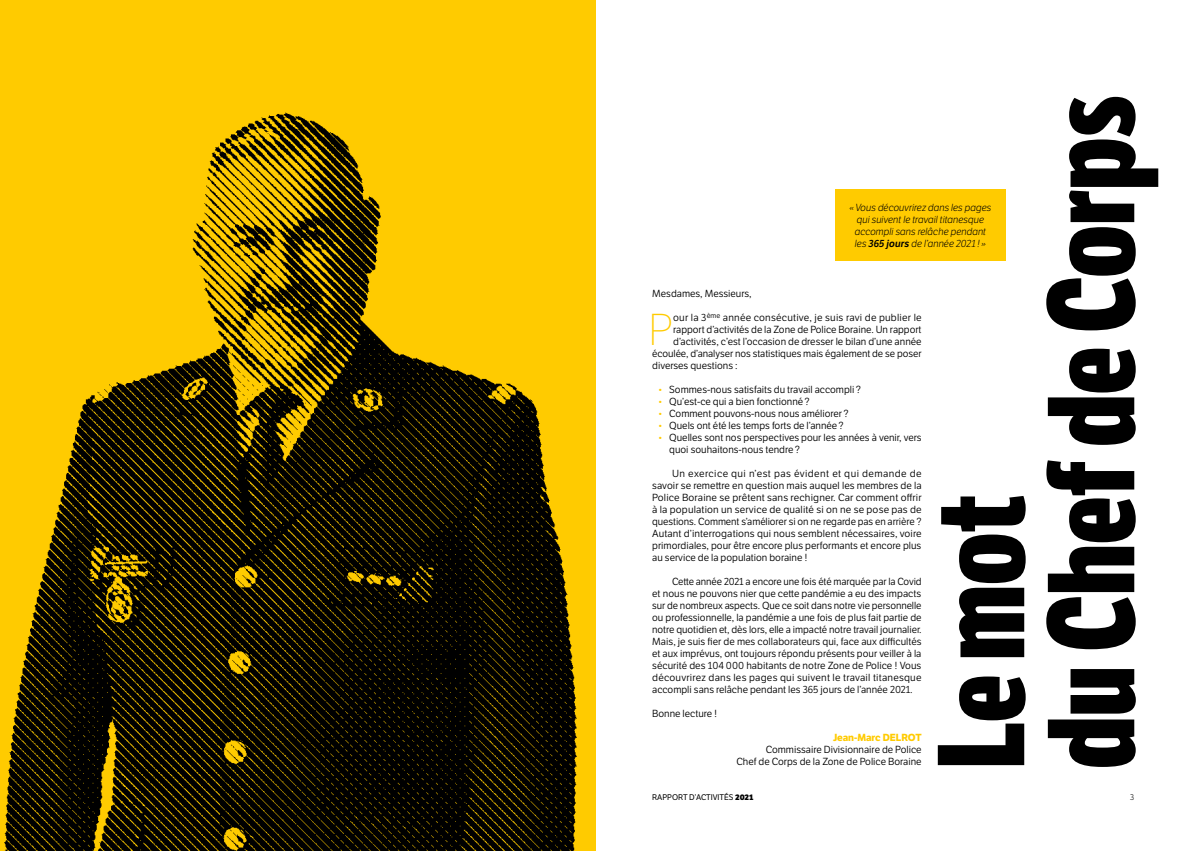
<style>
.page{position:relative;width:1191px;height:851px;background:#fff}
.page>*{position:absolute;margin:0;border:0;box-sizing:border-box;transform-origin:0 0}
.t1{font:800 120px/110px "LFT Etica Compressed";color:#000}
.t2{font:100 43.3px "LFT Etica Display";color:#ffcb00}
.t3{font:10px/12px "LFT Etica";color:#000;text-align:justify}
.t4{font:italic 300 10px/12px "LFT Etica";color:#000;text-align:center}
.t5{font:10px "LFT Etica";letter-spacing:.02em;color:#000}
.t6{font:8px "LFT Etica";color:#000}
.t7{font:300 8px "LFT Etica";color:#000}
.s1{font-family:"LFT Etica SB";font-weight:400}
.s2{color:#ffcb00}
.s3{font-weight:700;color:#ffcb00}
.s4{font-weight:800}
</style>
<div class="page">
<div style="left:0;top:0;width:595px;height:850px;background:#ffcb00"></div>
<img style="left:4px;top:112px;width:573px;height:738px">
<div style="left:835px;top:189px;width:170px;height:72px;background:#ffcb00"></div>
<p class="t1" style="left:928px;top:768px;width:675px;rotate:-90deg">Le mot<br>du Chef de Corps</p>
<p class="t4" style="left:849px;top:201px;width:143px">«Vous découvrirez dans les pages qui suivent le travail titanesque accompli sans relâche pendant les <span class="s1">365 jours</span> de l’année 2021 ! »</p>
<p class="t3" style="left:652px;top:287px;width:101px">Mesdames, Messieurs,</p>
<p class="t2" style="left:648px;top:305px;width:27px">P</p>
<p class="t5" style="left:673px;top:311px;width:250px">our la 3<sup>ème</sup> année consécutive, je suis ravi de publier le</p>
<p class="t3" style="left:673px;top:323px;width:250px">rapport d’activités de la Zone de Police Boraine. Un rapport</p>
<p class="t3" style="left:673px;top:335px;width:250px">d’activités, c’est l’occasion de dresser le bilan d’une année</p>
<p class="t3" style="left:652px;top:347px;width:271px">écoulée, d’analyser nos statistiques mais également de se poser</p>
<p class="t3" style="left:652px;top:359px;width:87px">diverses questions :</p>
<p class="t3" style="left:658px;top:383px;width:204px"><span class="s2">•</span> Sommes-nous satisfaits du travail accompli?</p>
<p class="t3" style="left:658px;top:395px;width:153px"><span class="s2">•</span> Qu’est-ce qui a bien fonctionné?</p>
<p class="t3" style="left:658px;top:407px;width:192px"><span class="s2">•</span> Comment pouvons-nous nous améliorer?</p>
<p class="t3" style="left:658px;top:419px;width:187px"><span class="s2">•</span> Quels ont été les temps forts de l’année?</p>
<p class="t3" style="left:669px;top:431px;width:254px;text-indent:-11px"><span class="s2">•</span> Quelles sont nos perspectives pour les années à venir, vers quoi souhaitons-nous tendre?</p>
<p class="t3" style="left:652px;top:467px;width:271px;text-indent:20px">Un exercice qui n’est pas évident et qui demande de savoir se remettre en question mais auquel les membres de la Police Boraine se prêtent sans rechigner. Car comment offrir à la population un service de qualité si on ne se pose pas de questions. Comment s’améliorer si on ne regarde pas en arrière ?<br>Autant d’interrogations qui nous semblent nécessaires, voire primordiales, pour être encore plus performants et encore plus au service de la population boraine !</p>
<p class="t3" style="left:652px;top:575px;width:271px;text-indent:20px">Cette année 2021 a encore une fois été marquée par la Covid et nous ne pouvons nier que cette pandémie a eu des impacts sur de nombreux aspects. Que ce soit dans notre vie personnelle ou professionnelle, la pandémie a une fois de plus fait partie de notre quotidien et, dès lors, elle a impacté notre travail journalier.</p>
<p class="t3" style="left:652px;top:635px;width:271px">Mais, je suis fier de mes collaborateurs qui, face aux difficultés et aux imprévus, ont toujours répondu présents pour veiller à la sécurité des 104 000 habitants de notre Zone de Police ! Vous découvrirez dans les pages qui suivent le travail titanesque accompli sans relâche pendant les 365 jours de l’année 2021.</p>
<p class="t3" style="left:652px;top:707px;width:67px">Bonne lecture !</p>
<p class="t3" style="left:736px;top:731px;width:187px;text-align:right"><span class="s3">Jean-Marc DELROT<br></span>Commissaire Divisionnaire de Police<br>Chef de Corps de la Zone de Police Boraine</p>
<p class="t6" style="left:652px;top:792px;width:102px">RAPPORT D’ACTIVITÉS <span class="s4">2021</span></p>
<p class="t7" style="left:1130px;top:792px;width:6px">3</p>
</div>
